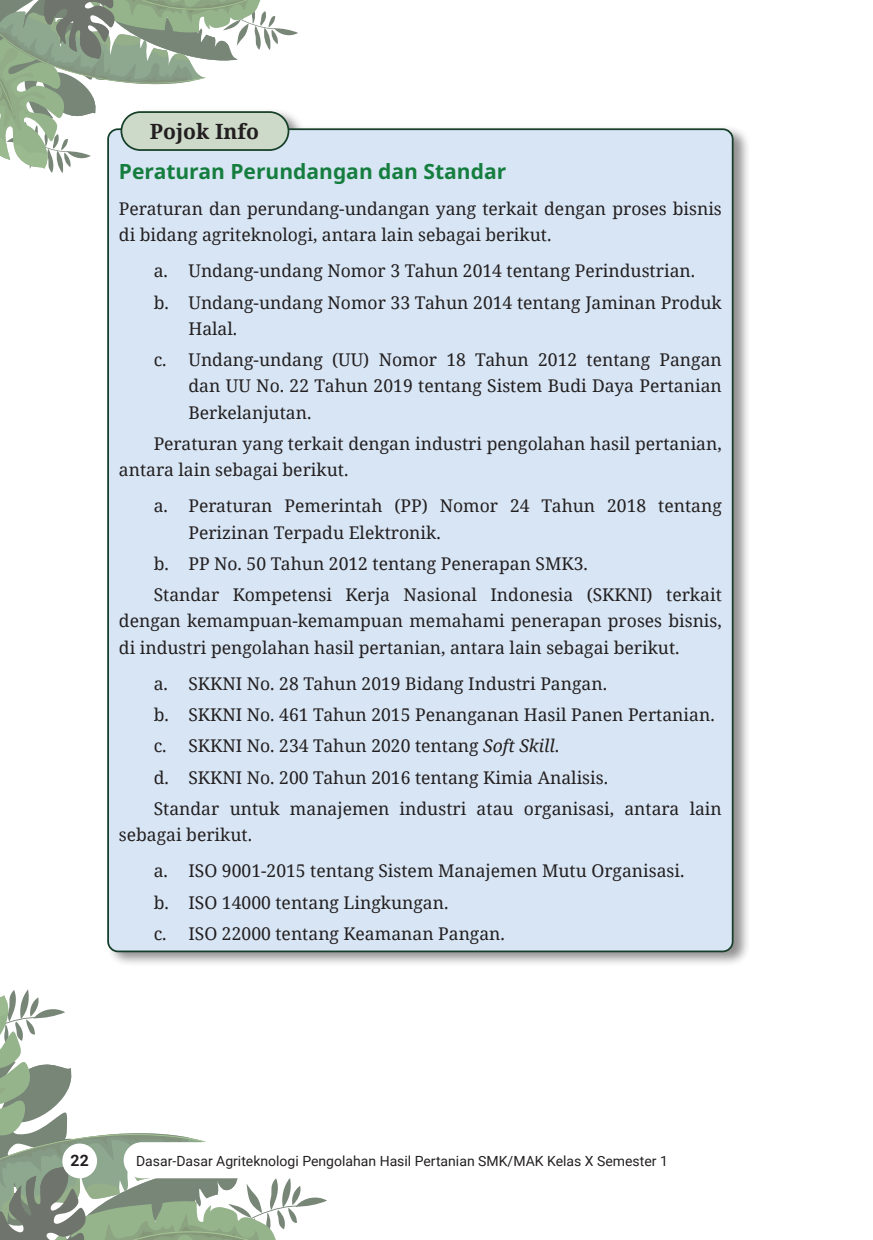
<style>
.page{position:relative;width:873px;height:1240px;background:#fff}
.page>*{position:absolute;margin:0;border:0;box-sizing:border-box;transform-origin:0 0}
._3a_isi{font:700 21px "Noto Sans";color:#157e3e}
._1_isi{font:700 21px "Noto Serif";color:#231f20}
._3_isi{font:17.5px/26.2px "Noto Serif";color:#231f20}
._3a_isi-2{font:17.5px/26.2px "Noto Serif";color:#231f20}
.t1{font:700 15.75px "Roboto";color:#231f20}
.t2{font:14px "Roboto";color:#231f20}
.s1{font-style:italic}
</style>
<div class="page">
<div style="left:106px;top:108px;width:644px;height:859px;background:#231f20;opacity:.5"></div>
<div style="left:108px;top:129px;width:624px;height:822px;background:#d7e5f4;border-radius:10px"></div>
<svg style="left:0;top:0;width:298px;height:173px"></svg>
<svg style="left:0;top:989px;width:327px;height:251px"></svg>
<p class="_1_isi" style="left:150px;top:116px;width:111px">Pojok Info</p>
<p class="_3a_isi" style="left:119px;top:159px;width:389px">Peraturan Perundangan dan Standar</p>
<p class="_3a_isi-2" style="left:119px;top:195px;width:604px">Peraturan dan perundang-undangan yang terkait dengan proses bisnis di bidang agriteknologi, antara lain sebagai berikut.</p>
<p class="_3_isi" style="left:154px;top:257px;width:542px">a. Undang-undang Nomor 3 Tahun 2014 tentang Perindustrian.</p>
<p class="_3_isi" style="left:188px;top:288px;width:534px;text-indent:-35px">b. Undang-undang Nomor 33 Tahun 2014 tentang Jaminan Produk<br>Halal.</p>
<p class="_3_isi" style="left:188px;top:346px;width:534px;text-align:justify;text-indent:-35px">c. Undang-undang (UU) Nomor 18 Tahun 2012 tentang Pangan dan UU No. 22 Tahun 2019 tentang Sistem Budi Daya Pertanian Berkelanjutan.</p>
<p class="_3_isi" style="left:119px;top:430px;width:604px;text-indent:35px">Peraturan yang terkait dengan industri pengolahan hasil pertanian, antara lain sebagai berikut.</p>
<p class="_3_isi" style="left:188px;top:492px;width:534px;text-indent:-35px">a. Peraturan Pemerintah (PP) Nomor 24 Tahun 2018 tentang<br>Perizinan Terpadu Elektronik.</p>
<p class="_3_isi" style="left:154px;top:549px;width:435px">b. PP No. 50 Tahun 2012 tentang Penerapan SMK3.</p>
<p class="_3_isi" style="left:119px;top:581px;width:604px;text-align:justify;text-indent:35px">Standar Kompetensi Kerja Nasional Indonesia (SKKNI) terkait dengan kemampuan-kemampuan memahami penerapan proses bisnis, di industri pengolahan hasil pertanian, antara lain sebagai berikut.</p>
<p class="_3_isi" style="left:154px;top:669px;width:454px">a. SKKNI No. 28 Tahun 2019 Bidang Industri Pangan.</p>
<p class="_3_isi" style="left:154px;top:700px;width:562px">b. SKKNI No. 461 Tahun 2015 Penanganan Hasil Panen Pertanian.</p>
<p class="_3_isi" style="left:154px;top:732px;width:407px">c. SKKNI No. 234 Tahun 2020 tentang <span class="s1">Soft Skill</span>.</p>
<p class="_3_isi" style="left:154px;top:763px;width:455px">d. SKKNI No. 200 Tahun 2016 tentang Kimia Analisis.</p>
<p class="_3_isi" style="left:119px;top:794px;width:604px;text-indent:35px">Standar untuk manajemen industri atau organisasi, antara lain sebagai berikut.</p>
<p class="_3_isi" style="left:154px;top:857px;width:532px">a. ISO 9001-2015 tentang Sistem Manajemen Mutu Organisasi.</p>
<p class="_3_isi" style="left:154px;top:888px;width:296px">b. ISO 14000 tentang Lingkungan.</p>
<p class="_3_isi" style="left:154px;top:919px;width:352px">c. ISO 22000 tentang Keamanan Pangan.</p>
<p class="t1" style="left:71px;top:1149px;width:20px">22</p>
<p class="t2" style="left:136px;top:1150px;width:533px">Dasar-Dasar Agriteknologi Pengolahan Hasil Pertanian SMK/MAK Kelas X Semester 1</p>
</div>
